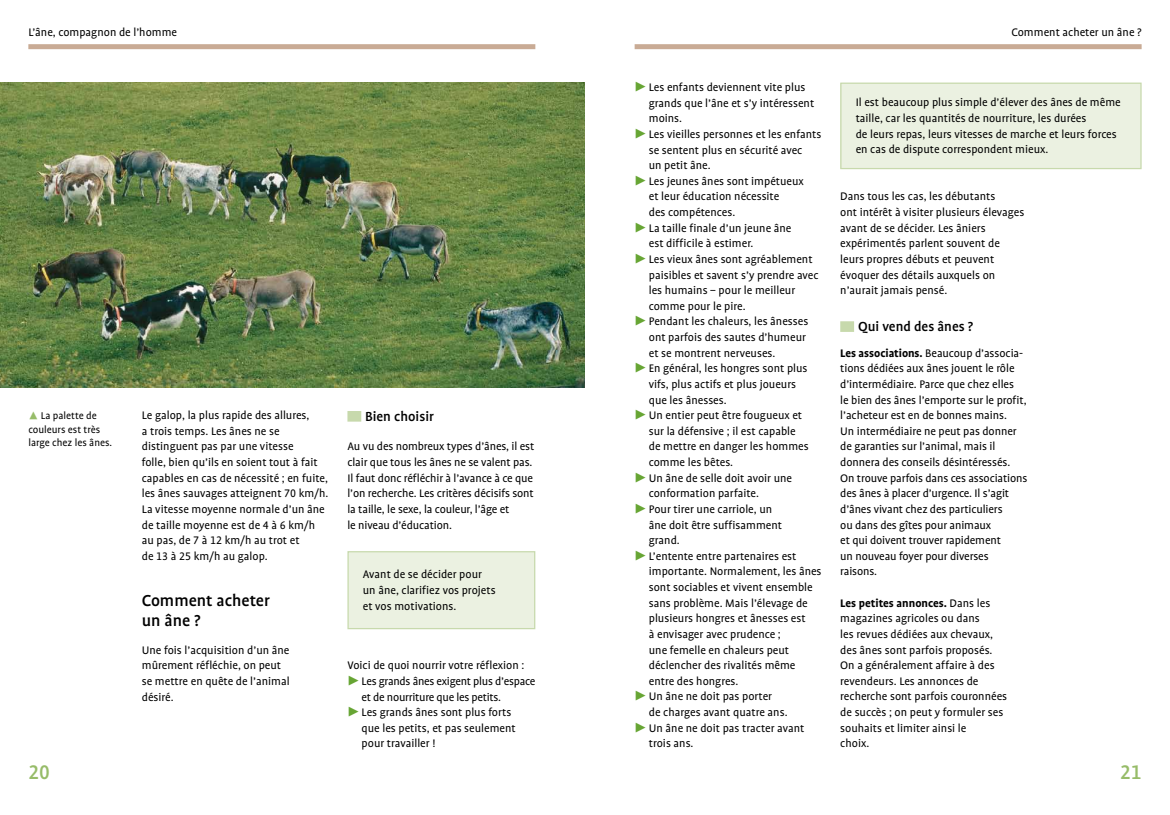
<style>
.page{position:relative;width:1170px;height:815px;background:#fff}
.page>*{position:absolute;margin:0;border:0;box-sizing:border-box;transform-origin:0 0}
.t1{font:500 22.5px "UV Profile Tab";color:#97bc69}
.t2{font:500 18.12px/20px "UV Profile Tab";color:#000}
.t3{font:500 15px "UV Profile Tab";color:#000}
.t4{font:12.5px/15.6px "UV Profile Tab";color:#000}
.t5{font:11.25px/13.1px "UV Profile Tab";color:#000}
.s1{font-weight:700}
</style>
<div class="page">
<div style="left:28px;top:44px;width:507px;height:5px;background:#c9ab95"></div>
<div style="left:634px;top:44px;width:507px;height:5px;background:#c9ab95"></div>
<div style="left:347px;top:411px;width:14px;height:11px;background:#c7d9ac"></div>
<div style="left:348px;top:552px;width:186px;height:77px;background:#ebf1e1"></div>
<div style="left:347px;top:551px;width:188px;height:78px;border:1px solid #c7d9ac"></div>
<div style="left:840px;top:321px;width:14px;height:11px;background:#c7d9ac"></div>
<div style="left:840px;top:83px;width:300px;height:86px;background:#ebf1e1"></div>
<div style="left:840px;top:83px;width:301px;height:86px;border:1px solid #c7d9ac"></div>
<img style="left:0;top:83px;width:585px;height:305px">
<p class="t4" style="left:28px;top:25px;width:150px">L’âne, compagnon de l’homme</p>
<p class="t4" style="left:1011px;top:25px;width:132px">Comment acheter un âne ?</p>
<p class="t5" style="left:28px;top:409px;width:85px;text-indent:12px">La palette de couleurs est très large chez les ânes.</p>
<p class="t4" style="left:142px;top:408px;width:188px">Le galop, la plus rapide des allures,<br>a trois temps. Les ânes ne se distinguent pas par une vitesse<br>folle, bien qu’ils en soient tout à fait capables en cas de nécessité ; en fuite, les ânes sauvages atteignent 70 km/h.<br>La vitesse moyenne normale d’un âne de taille moyenne est de 4 à 6 km/h au pas, de 7 à 12 km/h au trot et<br>de 13 à 25 km/h au galop.</p>
<h2 class="t2" style="left:142px;top:591px;width:129px">Comment acheter un âne ?</h2>
<p class="t4" style="left:142px;top:642px;width:149px">Une fois l’acquisition d’un âne mûrement réfléchie, on peut se mettre en quête de l’animal désiré.</p>
<p class="t3" style="left:365px;top:409px;width:70px">Bien choisir</p>
<p class="t4" style="left:347px;top:439px;width:188px">Au vu des nombreux types d’ânes, il est clair que tous les ânes ne se valent pas.<br>Il faut donc réfléchir à l’avance à ce que l’on recherche. Les critères décisifs sont la taille, le sexe, la couleur, l’âge et<br>le niveau d’éducation.</p>
<p class="t4" style="left:363px;top:567px;width:134px">Avant de se décider pour un âne, clarifiez vos projets et vos motivations.</p>
<p class="t4" style="left:361px;top:658px;width:175px;text-indent:-14px">Voici de quoi nourrir votre réflexion :<br>Les grands ânes exigent plus d’espace et de nourriture que les petits.<br>Les grands ânes sont plus forts<br>que les petits, et pas seulement pour travailler !</p>
<p class="t4" style="left:648px;top:80px;width:174px">Les enfants deviennent vite plus grands que l’âne et s’y intéressent moins.<br>Les vieilles personnes et les enfants se sentent plus en sécurité avec<br>un petit âne.<br>Les jeunes ânes sont impétueux<br>et leur éducation nécessite<br>des compétences.<br>La taille finale d’un jeune âne<br>est difficile à estimer.<br>Les vieux ânes sont agréablement paisibles et savent s’y prendre avec les humains – pour le meilleur comme pour le pire.<br>Pendant les chaleurs, les ânesses ont parfois des sautes d’humeur<br>et se montrent nerveuses.<br>En général, les hongres sont plus vifs, plus actifs et plus joueurs<br>que les ânesses.<br>Un entier peut être fougueux et<br>sur la défensive ; il est capable<br>de mettre en danger les hommes comme les bêtes.<br>Un âne de selle doit avoir une conformation parfaite.<br>Pour tirer une carriole, un<br>âne doit être suffisamment<br>grand.<br>L’entente entre partenaires est importante. Normalement, les ânes sont sociables et vivent ensemble sans problème. Mais l’élevage de plusieurs hongres et ânesses est<br>à envisager avec prudence ;<br>une femelle en chaleurs peut déclencher des rivalités même entre des hongres.<br>Un âne ne doit pas porter<br>de charges avant quatre ans.<br>Un âne ne doit pas tracter avant trois ans.</p>
<p class="t4" style="left:855px;top:95px;width:266px">Il est beaucoup plus simple d’élever des ânes de même taille, car les quantités de nourriture, les durées<br>de leurs repas, leurs vitesses de marche et leurs forces en cas de dispute correspondent mieux.</p>
<p class="t4" style="left:840px;top:189px;width:186px">Dans tous les cas, les débutants<br>ont intérêt à visiter plusieurs élevages avant de se décider. Les âniers expérimentés parlent souvent de leurs propres débuts et peuvent évoquer des détails auxquels on n’aurait jamais pensé.</p>
<p class="t3" style="left:857px;top:319px;width:117px">Qui vend des ânes ?</p>
<p class="t4" style="left:840px;top:345px;width:189px"><span class="s1">Les associations.</span> Beaucoup d’associa&shy;tions dédiées aux ânes jouent le rôle d’intermédiaire. Parce que chez elles<br>le bien des ânes l’emporte sur le profit, l’acheteur est en de bonnes mains.<br>Un intermédiaire ne peut pas donner de garanties sur l’animal, mais il donnera des conseils désintéressés.<br>On trouve parfois dans ces associations des ânes à placer d’urgence. Il s’agit d’ânes vivant chez des particuliers<br>ou dans des gîtes pour animaux<br>et qui doivent trouver rapidement<br>un nouveau foyer pour diverses raisons.</p>
<p class="t4" style="left:840px;top:595px;width:168px"><span class="s1">Les petites annonces.</span> Dans les magazines agricoles ou dans<br>les revues dédiées aux chevaux, des ânes sont parfois proposés.<br>On a généralement affaire à des revendeurs. Les annonces de recherche sont parfois couronnées de succès ; on peut y formuler ses souhaits et limiter ainsi le<br>choix.</p>
<h1 class="t1" style="left:28px;top:760px;width:23px">20</h1>
<h1 class="t1" style="left:1119px;top:760px;width:23px">21</h1>
</div>
